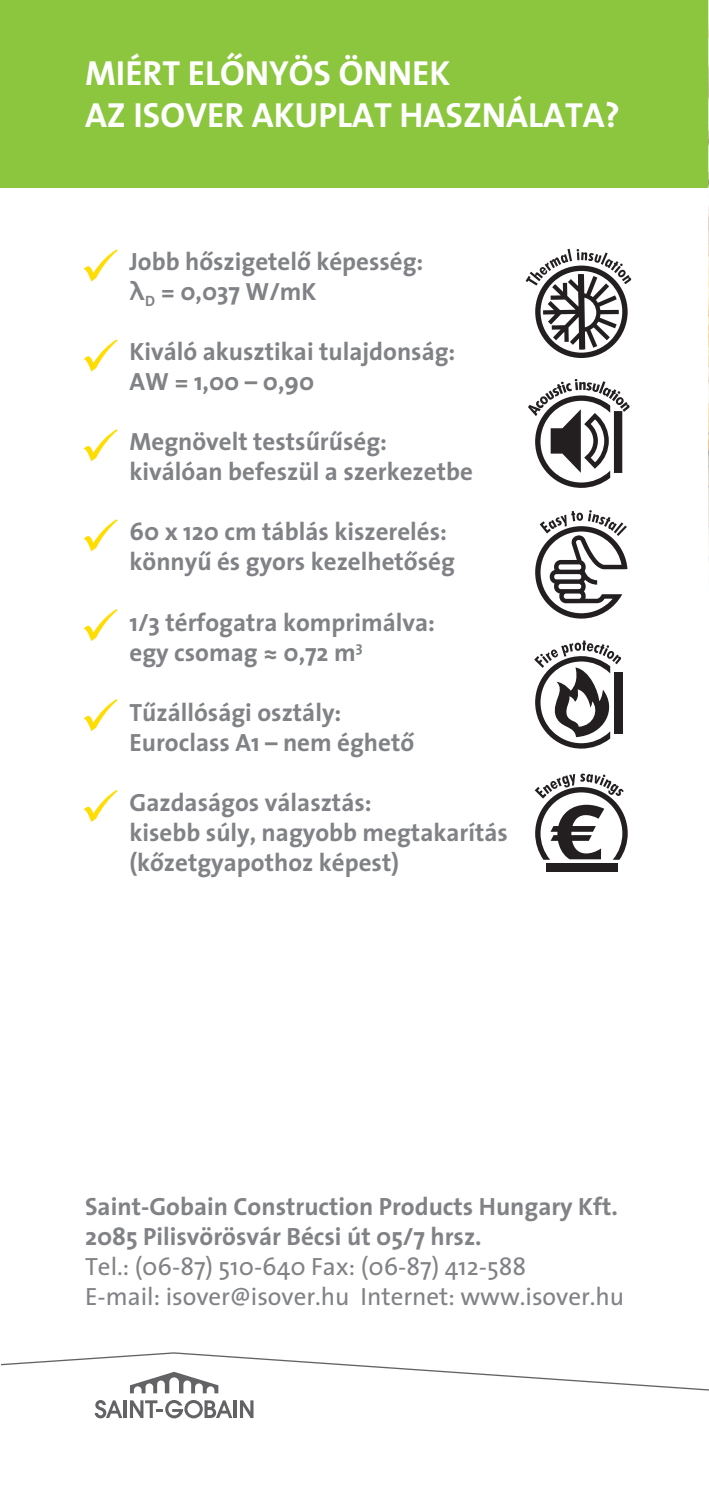
<style>
.page{position:relative;width:709px;height:1489px;background:#fff}
.page>*{position:absolute;margin:0;border:0;box-sizing:border-box;transform-origin:0 0}
.t1{font:35px/42px "The Sans Bold Plain H";color:#fff}
.t2{font:25px/30px "The Sans Bold Plain H";color:#808285}
.t3{font:25px/30px "The Sans Plain H";color:#808285}
.s1{font-family:"Lucida Grande";font-weight:700}
</style>
<div class="page">
<div style="left:0;top:0;width:709px;height:188px;background:#8bc63e"></div>
<hr style="left:708px;top:0;width:1px;height:1193px;background:#ffdd01">
<img style="left:708px;top:0;width:1px;height:709px">
<svg style="left:525px;top:249px;width:106px;height:109px"></svg>
<svg style="left:528px;top:379px;width:102px;height:109px"></svg>
<svg style="left:535px;top:510px;width:92px;height:108px"></svg>
<svg style="left:534px;top:640px;width:87px;height:108px"></svg>
<div style="left:614px;top:671px;width:8px;height:62px;background:#231f20"></div>
<div style="left:546px;top:862px;width:71px;height:9px;background:#231f20"></div>
<svg style="left:534px;top:773px;width:93px;height:86px"></svg>
<svg style="left:1px;top:1352px;width:708px;height:67px"></svg>
<svg style="left:130px;top:1371px;width:88px;height:22px"></svg>
<hr style="left:234px;top:1400px;width:3px;height:17px;background:#636366">
<svg style="left:240px;top:1400px;width:13px;height:17px"></svg>
<hr style="left:124px;top:1400px;width:3px;height:17px;background:#636366">
<svg style="left:95px;top:1399px;width:27px;height:19px"></svg>
<svg style="left:130px;top:1399px;width:102px;height:19px"></svg>
<h1 class="t1" style="left:85px;top:55px;width:536px">MIÉRT ELÔNYÖS ÖNNEK<br>AZ ISOVER AKUPLAT HASZNÁLATA?</h1>
<p class="t2" style="left:129px;top:248px;width:295px;line-height:30.8px">Jobb hôszigetelô képesség: <span class="s1">λ</span><sub>D</sub> = 0,037 W/mK</p>
<p class="t2" style="left:129px;top:339px;width:327px">Kiváló akusztikai tulajdonság:<br>AW = 1,00 – 0,90</p>
<p class="t2" style="left:129px;top:429px;width:345px">Megnövelt testsûrûség: kiválóan befeszül a szerkezetbe</p>
<p class="t2" style="left:129px;top:519px;width:327px">60 x 120 cm táblás kiszerelés: könnyû és gyors kezelhetôség</p>
<p class="t2" style="left:129px;top:609px;width:307px">1/3 térfogatra komprimálva: egy csomag ≈ 0,72 m<sup>3</sup></p>
<p class="t2" style="left:129px;top:699px;width:286px">Tûzállósági osztály:<br>Euroclass A1 – nem éghetô</p>
<p class="t2" style="left:129px;top:789px;width:380px">Gazdaságos választás:<br>kisebb súly, nagyobb megtakarítás (kôzetgyapothoz képest)</p>
<p class="t2" style="left:85px;top:1193px;width:534px">Saint-Gobain Construction Products Hungary Kft.<br>2085 Pilisvörösvár Bécsi út 05/7 hrsz.</p>
<p class="t3" style="left:85px;top:1253px;width:541px">Tel.: (06-87) 510-640 Fax: (06-87) 412-588<br>E-mail: isover@isover.hu Internet: www.isover.hu</p>
</div>
